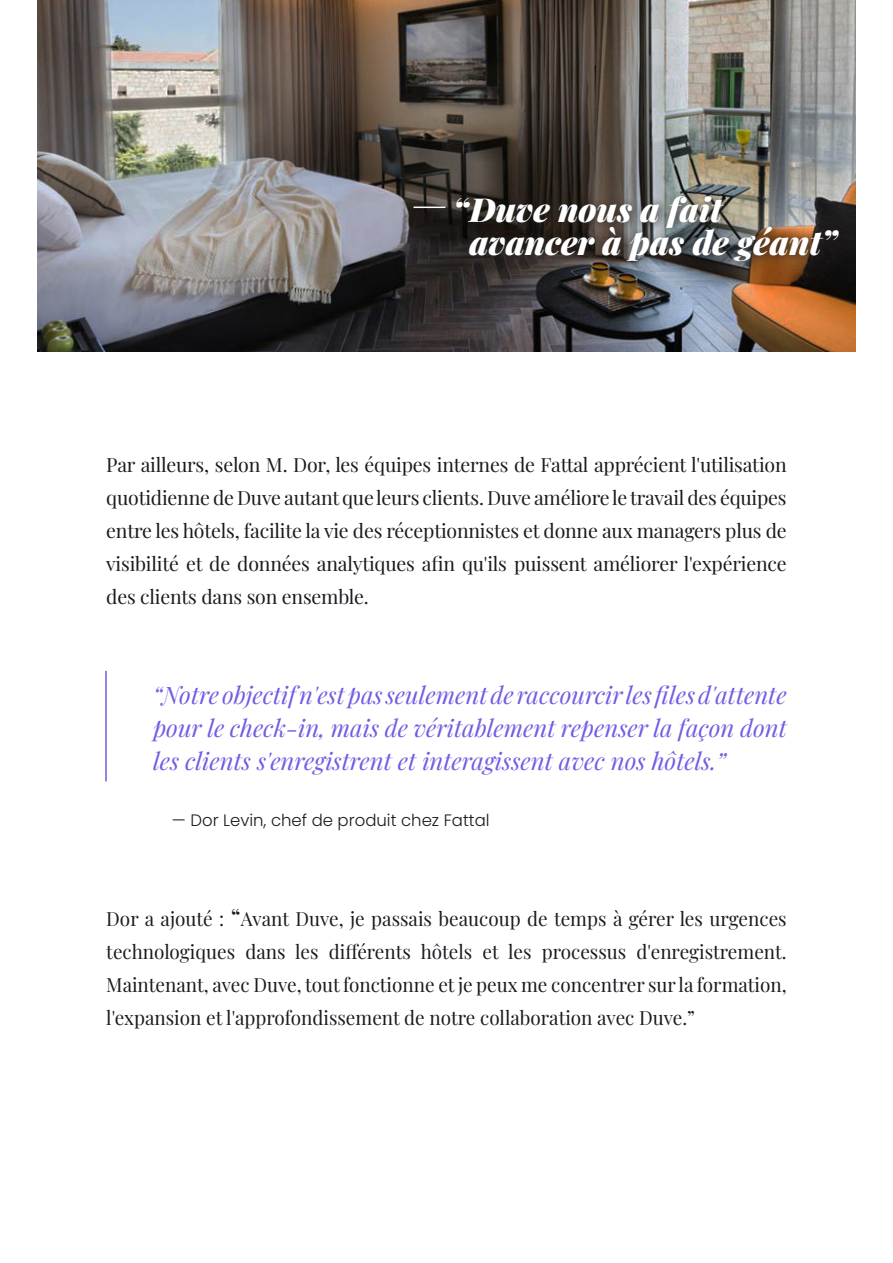
<style>
.page{position:relative;width:893px;height:1263px;background:#fff}
.page>*{position:absolute;margin:0;border:0;box-sizing:border-box;transform-origin:0 0}
.bulletList{font:italic 900 33px/33px "Playfair Display";color:#fff}
.bulletList-2{font:italic 24px/33px "Playfair Display";color:#755be2;text-align:justify}
.bulletList-3{font:24px "Playfair Display";color:#1a1b20}
.bulletList-4{font:19.5px/33px "Playfair Display";color:#1a1b20;text-align:justify}
.bulletList-5{font:300 16.5px "Poppins";color:#1a1b20}
.s1{font-size:19.5px}
</style>
<div class="page">
<img style="left:38px;top:0;width:817px;height:351px">
<div style="left:449px;top:189px;width:400px;height:82px;background:#231f20;opacity:.75"></div>
<hr style="left:414px;top:207px;width:31px;height:1px;background:#fff">
<hr style="left:105px;top:671px;width:2px;height:110px;background:#755be2">
<p class="bulletList" style="left:469px;top:190px;width:370px;text-indent:-17px">“Duve nous a fait avancer à pas de géant“</p>
<p class="bulletList-4" style="left:106px;top:446px;width:682px">Par ailleurs, selon M. Dor, les équipes internes de Fattal apprécient 'l utilisation quotidienne de Duve autantqueleurs clients. Duve amélioreletravail des équipes entre les hôtels, facilite la vie des réceptionnistes et donne aux managers plus de visibilité et de données analytiques afin qu'ils puissent améliorer 'l expérience des clients dans son ensemble.</p>
<p class="bulletList-2" style="left:153px;top:676px;width:635px">“Notreobjectif 'n estpasseulementderaccourcirlesfiles 'd attente pour le check-in, mais de véritablement repenser la façon dont les clients 's enregistrent et interagissent avec nos hôtels “.</p>
<p class="bulletList-5" style="left:172px;top:810px;width:319px">— Dor Levin, chef de produit chez Fattal</p>
<p class="bulletList-4" style="left:106px;top:900px;width:108px">Dor a ajouté</p>
<p class="bulletList-3" style="left:219px;top:898px;width:23px">“<span class="s1">:</span></p>
<p class="bulletList-4" style="left:241px;top:900px;width:547px">Avant Duve je, passais beaucoup de temps à gérer les urgences</p>
<p class="bulletList-4" style="left:329px;top:933px;width:84px">différents</p>
<p class="bulletList-4" style="left:421px;top:933px;width:53px">hôtels</p>
<p class="bulletList-4" style="left:106px;top:933px;width:682px;text-align:left">technologiques<br>Maintenant, avec Duve, tout fonctionne et je peux me concentrer surla formation, 'l expansion et 'l approfondissement de notre collaboration avec Duve “.</p>
<p class="bulletList-4" style="left:245px;top:933px;width:42px">dans</p>
<p class="bulletList-4" style="left:295px;top:933px;width:25px">les</p>
<p class="bulletList-4" style="left:508px;top:933px;width:25px">les</p>
<p class="bulletList-4" style="left:636px;top:933px;width:152px">'d enregistrement.</p>
<p class="bulletList-4" style="left:483px;top:933px;width:18px">et</p>
<p class="bulletList-4" style="left:542px;top:933px;width:86px">processus</p>
</div>
